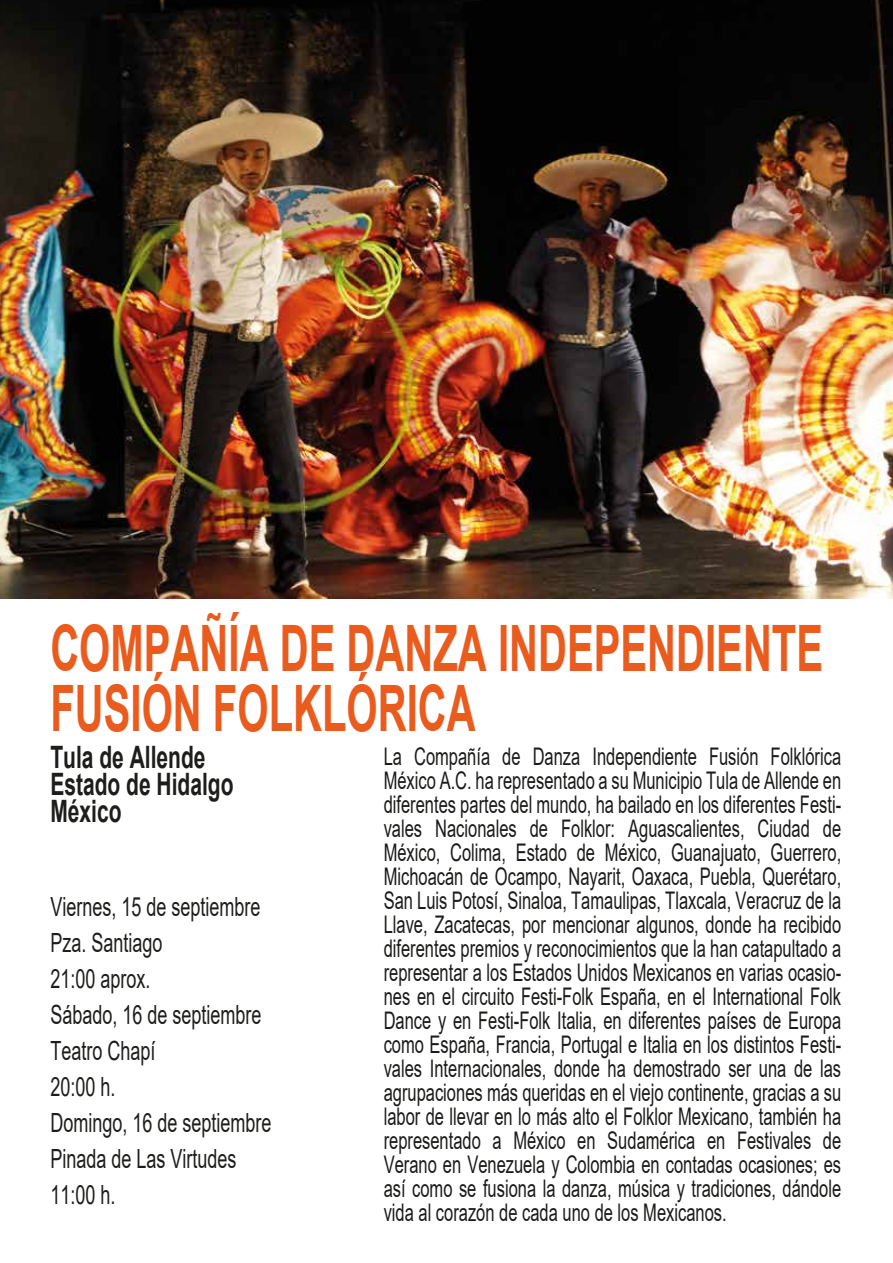
<style>
.page{position:relative;width:893px;height:1263px;background:#fff}
.page>*{position:absolute;margin:0;border:0;box-sizing:border-box;transform-origin:0 0}
.t1{font:700 64.05px/60px "Arial";color:#ea5b1e;scale:.63 1}
.t2{font:700 30.9px/27px "Arial";color:#1d1d1b;scale:.68 1}
.t3{font:26.4px/36px "Arial";color:#1d1d1b;scale:.68 1}
.t4{font:24.3px/24px "Arial";color:#1a1b19;text-align:justify;scale:.68 1}
</style>
<div class="page">
<img style="left:0;top:0;width:893px;height:598px">
<h1 class="t1" style="left:50px;top:619px;width:1228px">COMPAÑÍA DE DANZA INDEPENDIENTE<br>FUSIÓN FOLKLÓRICA</h1>
<p class="t2" style="left:50px;top:744px;width:271px">Tula de Allende<br>Estado de Hidalgo<br>México</p>
<p class="t3" style="left:50px;top:888px;width:327px">Viernes, 15 de septiembre<br>Pza. Santiago<br>21:00 aprox.<br>Sábado, 16 de septiembre<br>Teatro Chapí<br>20:00 h.<br>Domingo, 16 de septiembre<br>Pinada de Las Virtudes<br>11:00 h.</p>
<p class="t4" style="left:384px;top:745px;width:674px">La Compañía de Danza Independiente Fusión Folklórica México A.C. ha representado a su Municipio Tula de Allende en diferentes partes del mundo, ha bailado en los diferentes Festi&shy;vales Nacionales de Folklor: Aguascalientes, Ciudad de México, Colima, Estado de México, Guanajuato, Guerrero, Michoacán de Ocampo, Nayarit, Oaxaca, Puebla, Querétaro, San Luis Potosí, Sinaloa, Tamaulipas, Tlaxcala, Veracruz de la Llave, Zacatecas, por mencionar algunos, donde ha recibido diferentes premios y reconocimientos que la han catapultado a representar a los Estados Unidos Mexicanos en varias ocasio&shy;nes en el circuito Festi-Folk España, en el International Folk Dance y en Festi-Folk Italia, en diferentes países de Europa como España, Francia, Portugal e Italia en los distintos Festi&shy;vales Internacionales, donde ha demostrado ser una de las agrupaciones más queridas en el viejo continente, gracias a su labor de llevar en lo más alto el Folklor Mexicano, también ha representado a México en Sudamérica en Festivales de Verano en Venezuela y Colombia en contadas ocasiones; es así como se fusiona la danza, música y tradiciones, dándole vida al corazón de cada uno de los Mexicanos.</p>
</div>
